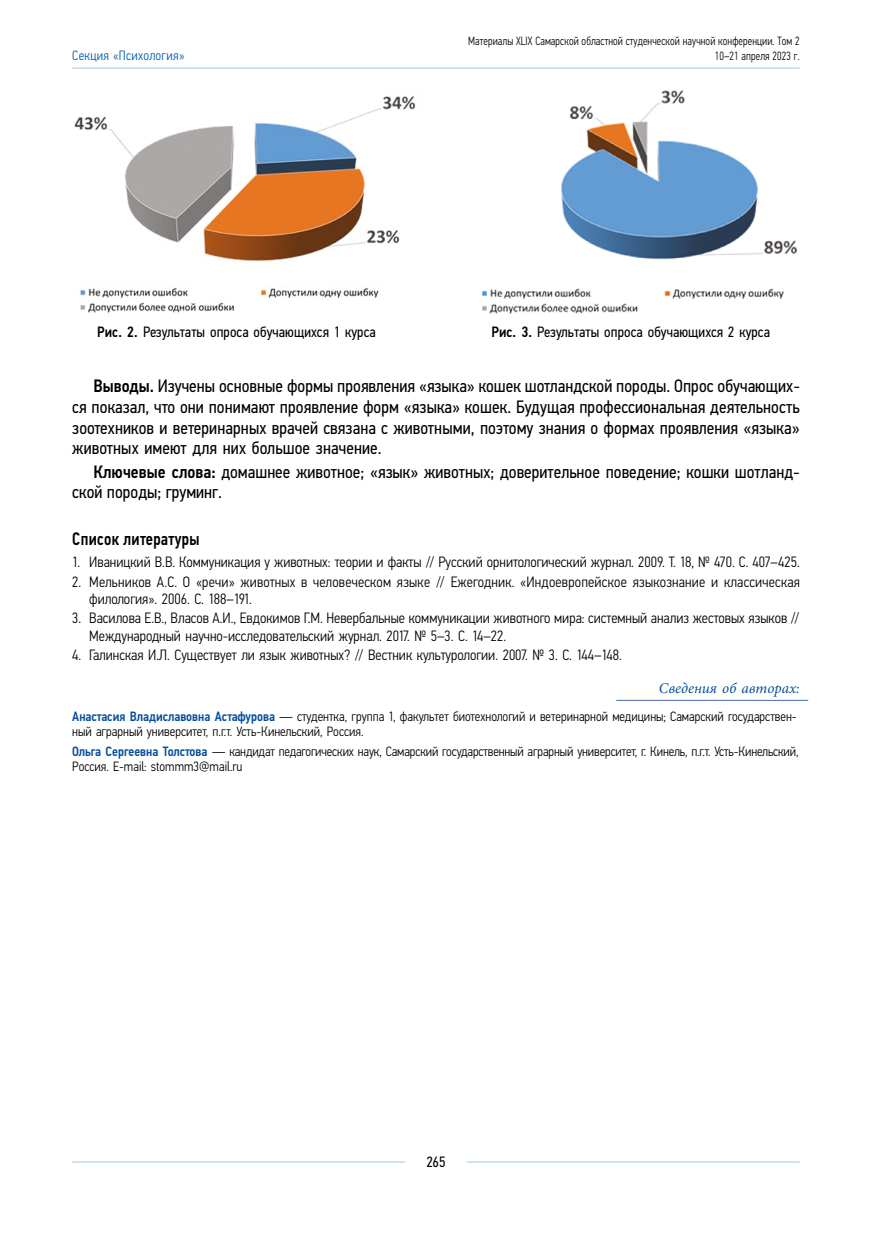
<style>
.page{position:relative;width:872px;height:1234px;background:#fff}
.page>*{position:absolute;margin:0;border:0;box-sizing:border-box;transform-origin:0 0}
.t1{font:500 18.15px "Eco Vector Cond";letter-spacing:.02em;color:#000;scale:.91 1}
.t2{font:18px/20.7px "Eco Vector Cond";color:#000;text-align:justify}
.t3{font:300 15px/17.2px "Eco Vector Cond";color:#000}
.t4{font:15px "Eco Vector Cond";letter-spacing:.005em;color:#000}
.t5{font:italic 15px "Minion Pro";color:#044d9b}
.t6{font:300 13.5px/15px "Eco Vector Cond";color:#000}
.t7{font:300 13.5px "Eco Vector Cond";letter-spacing:.02em;color:#005da9}
.t8{font:300 12px "Eco Vector Cond";letter-spacing:.01em;color:#000;scale:.9 1}
.s1{font-weight:500}
.s2{font-weight:500;color:#044d9b}
</style>
<div class="page">
<hr style="left:72px;top:1161px;width:727px;height:1px;background:#a3c5e9">
<div style="left:405px;top:1155px;width:62px;height:21px;background:#fff"></div>
<hr style="left:72px;top:68px;width:727px;height:1px;background:#a3c5e9">
<hr style="left:616px;top:699px;width:192px;height:1px;background:#6079b9">
<img style="left:481px;top:90px;width:316px;height:224px">
<img style="left:74px;top:96px;width:342px;height:217px">
<p class="t8" style="left:468px;top:34px;width:370px">Материалы XLIX Самарской областной студенческой научной конференции. Том 2</p>
<p class="t7" style="left:72px;top:48px;width:114px">Секция «Психология»</p>
<p class="t8" style="left:715px;top:49px;width:96px">10–21 апреля 2023 г.</p>
<p class="t4" style="left:97px;top:322px;width:280px"><span class="s1">Рис. 2.</span> Результаты опроса обучающихся 1 курса</p>
<p class="t4" style="left:491px;top:322px;width:280px"><span class="s1">Рис. 3.</span> Результаты опроса обучающихся 2 курса</p>
<p class="t2" style="left:72px;top:375px;width:729px;text-indent:21px"><span class="s1">Выводы.</span> Изучены основные формы проявления «языка» кошек шотландской породы. Опрос обучающих&shy;ся показал, что они понимают проявление форм «языка» кошек. Будущая профессиональная деятельность зоотехников и ветеринарных врачей связана с животными, поэтому знания о формах проявления «языка» животных имеют для них большое значение.</p>
<p class="t2" style="left:72px;top:462px;width:729px;line-height:19.5px;text-indent:21px"><span class="s1">Ключевые слова:</span> домашнее животное; «язык» животных; доверительное поведение; кошки шотланд&shy;ской породы; груминг.</p>
<p class="t1" style="left:72px;top:528px;width:141px">Список литературы</p>
<p class="t3" style="left:72px;top:553px;width:729px">1. Иваницкий В.В. Коммуникация у животных: теории и факты // Русский орнитологический журнал. 2009. Т. 18, № 470. С. 407–425.</p>
<p class="t3" style="left:89px;top:573px;width:712px;text-indent:-17px">2. Мельников А.С. О «речи» животных в человеческом языке // Ежегодник. «Индоевропейское языкознание и классическая филология». 2006. С. 188–191.</p>
<p class="t3" style="left:89px;top:609px;width:712px;text-indent:-17px">3. Василова Е.В., Власов А.И., Евдокимов Г.М. Невербальные коммуникации животного мира: системный анализ жестовых языков //<br>Международный научно-исследовательский журнал. 2017. № 5–3. С. 14–22.</p>
<p class="t3" style="left:72px;top:646px;width:551px">4. Галинская И.Л. Существует ли язык животных? // Вестник культурологии. 2007. № 3. С. 144–148.</p>
<p class="t5" style="left:659px;top:678px;width:142px">Сведения об авторах:</p>
<p class="t6" style="left:72px;top:709px;width:726px"><span class="s2">Анастасия Владиславовна Астафурова</span> — студентка, группа 1, факультет биотехнологий и ветеринарной медицины; Самарский государствен&shy;ный аграрный университет, п.г.т. Усть-Кинельский, Россия.</p>
<p class="t6" style="left:72px;top:743px;width:728px"><span class="s2">Ольга Сергеевна Толстова</span> — кандидат педагогических наук, Самарский государственный аграрный университет, г. Кинель, п.г.т. Усть-Кинельский,<br>Россия. E-mail: stommm3@mail.ru</p>
<p class="t4" style="left:426px;top:1152px;width:21px">265</p>
</div>
